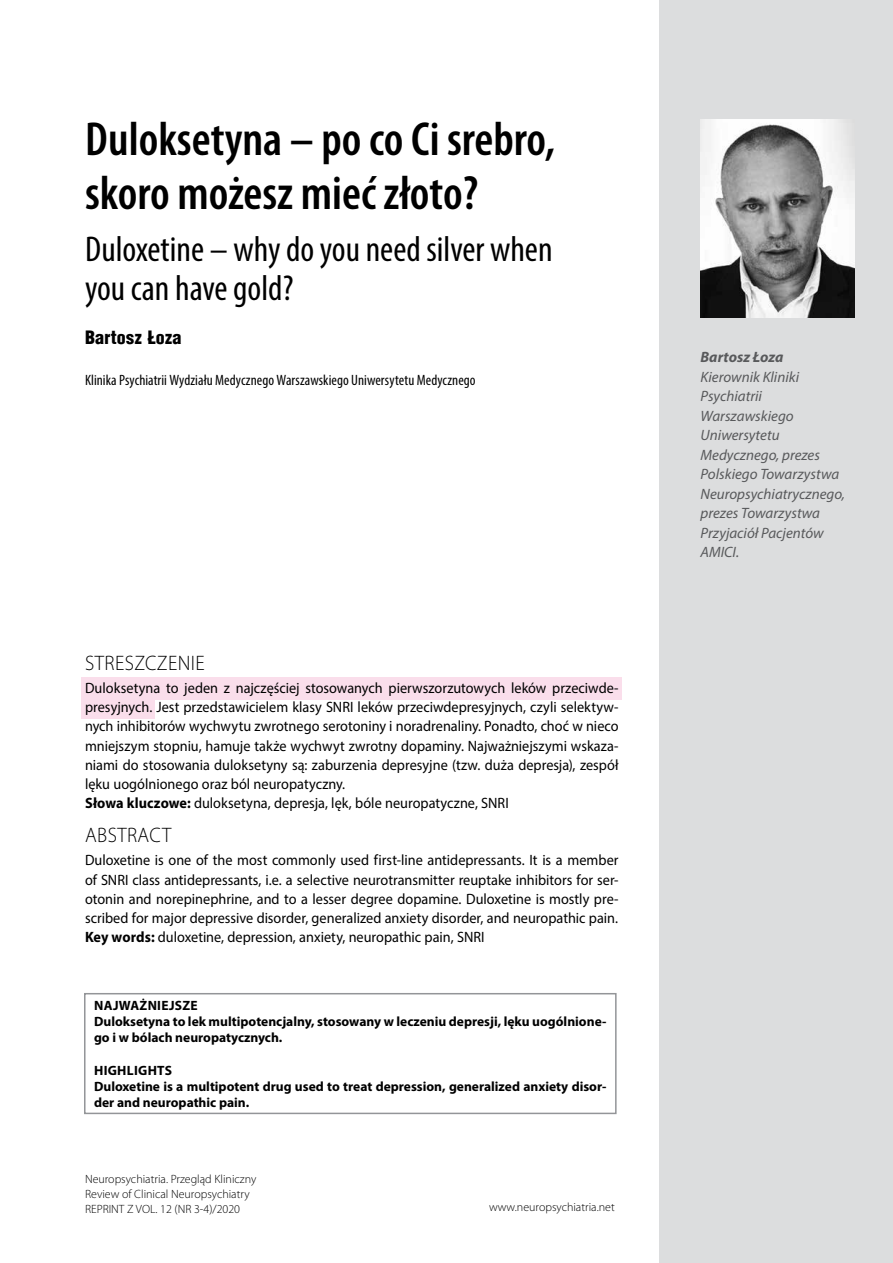
<style>
.page{position:relative;width:893px;height:1263px;background:#fff}
.page>*{position:absolute;margin:0;border:0;box-sizing:border-box;transform-origin:0 0}
.t1{font:600 condensed 48px/54px "Myriad Pro";color:#000}
.t2{font:condensed 36px/39px "Myriad Pro";color:#000}
.t3{font:300 21px "Myriad Pro";letter-spacing:.02em;color:#000;scale:.95 1}
.t4{font:900 18px "Switzerland Cond";letter-spacing:.015em;color:#000}
.t5{font:15px/19.2px "Myriad Pro";color:#000;scale:.95 1}
.t6{font:italic 15px/19.5px "Myriad Pro";color:#58595b}
.t7{font:condensed 15px "Myriad Pro";letter-spacing:.005em;color:#000}
.t8{font:italic 700 15px "Myriad Pro";color:#58595b}
.t9{font:700 13.5px/16.2px "Myriad Pro";color:#000}
.t10{font:300 12px/15px "Myriad Pro";color:#000}
.s1{font-weight:700}
</style>
<div class="page">
<div style="left:659px;top:0;width:234px;height:1263px;background:#dcddde"></div>
<div style="left:81px;top:677px;width:540px;height:22px;background:#fadeeb"></div>
<div style="left:81px;top:697px;width:74px;height:22px;background:#fadeeb"></div>
<div style="left:84px;top:993px;width:533px;height:121px;border:2px solid #939598"></div>
<img style="left:701px;top:119px;width:154px;height:199px">
<h1 class="t1" style="left:85px;top:111px;width:472px">Duloksetyna – po co Ci srebro, skoro możesz mieć złoto?</h1>
<h2 class="t2" style="left:85px;top:229px;width:469px">Duloxetine – why do you need silver when you can have gold?</h2>
<p class="t4" style="left:85px;top:326px;width:98px">Bartosz Łoza</p>
<p class="t7" style="left:85px;top:371px;width:392px">Klinika Psychiatrii Wydziału Medycznego Warszawskiego Uniwersytetu Medycznego</p>
<h3 class="t3" style="left:85px;top:650px;width:127px">STRESZCZENIE</h3>
<p class="t5" style="left:85px;top:678px;width:563px">Duloksetyna to jeden z najczęściej stosowanych pierwszorzutowych leków przeciwde&shy;presyjnych. Jest przedstawicielem klasy SNRI leków przeciwdepresyjnych, czyli selektyw&shy;nych inhibitorów wychwytu zwrotnego serotoniny i noradrenaliny. Ponadto, choć w nieco mniejszym stopniu, hamuje także wychwyt zwrotny dopaminy. Najważniejszymi wskaza&shy;niami do stosowania duloksetyny są: zaburzenia depresyjne (tzw. duża depresja), zespół lęku uogólnionego oraz ból neuropatyczny.<br><span class="s1">Słowa kluczowe:</span> duloksetyna, depresja, lęk, bóle neuropatyczne, SNRI</p>
<h3 class="t3" style="left:85px;top:822px;width:92px">ABSTRACT</h3>
<p class="t5" style="left:85px;top:850px;width:563px;text-align:justify">Duloxetine is one of the most commonly used first-line antidepressants. It is a member of SNRI class antidepressants, i.e. a selective neurotransmitter reuptake inhibitors for ser&shy;otonin and norepinephrine, and to a lesser degree dopamine. Duloxetine is mostly pre&shy;scribed for major depressive disorder, generalized anxiety disorder, and neuropathic pain.<br><span class="s1">Key words:</span> duloxetine, depression, anxiety, neuropathic pain, SNRI</p>
<p class="t9" style="left:94px;top:997px;width:514px">Najważniejsze<br>Duloksetyna to lek multipotencjalny, stosowany w leczeniu depresji, lęku uogólnione&shy;go i w bólach neuropatycznych.</p>
<p class="t9" style="left:94px;top:1062px;width:514px">Highlights<br>Duloxetine is a multipotent drug used to treat depression, generalized anxiety disor&shy;der and neuropathic pain.</p>
<p class="t10" style="left:85px;top:1171px;width:173px">Neuropsychiatria. Przegląd Kliniczny<br>Review of Clinical Neuropsychiatry<br>REPRINT Z VOL. 12 (NR 3-4)/2020</p>
<p class="t10" style="left:489px;top:1199px;width:127px">www.neuropsychiatria.net</p>
<p class="t8" style="left:701px;top:347px;width:84px">Bartosz Łoza</p>
<p class="t6" style="left:701px;top:367px;width:146px">Kierownik Kliniki<br>Psychiatrii<br>Warszawskiego<br>Uniwersytetu<br>Medycznego, prezes<br>Polskiego Towarzystwa<br>Neuropsychiatrycznego, prezes Towarzystwa<br>Przyjaciół Pacjentów<br>AMICI.</p>
</div>
